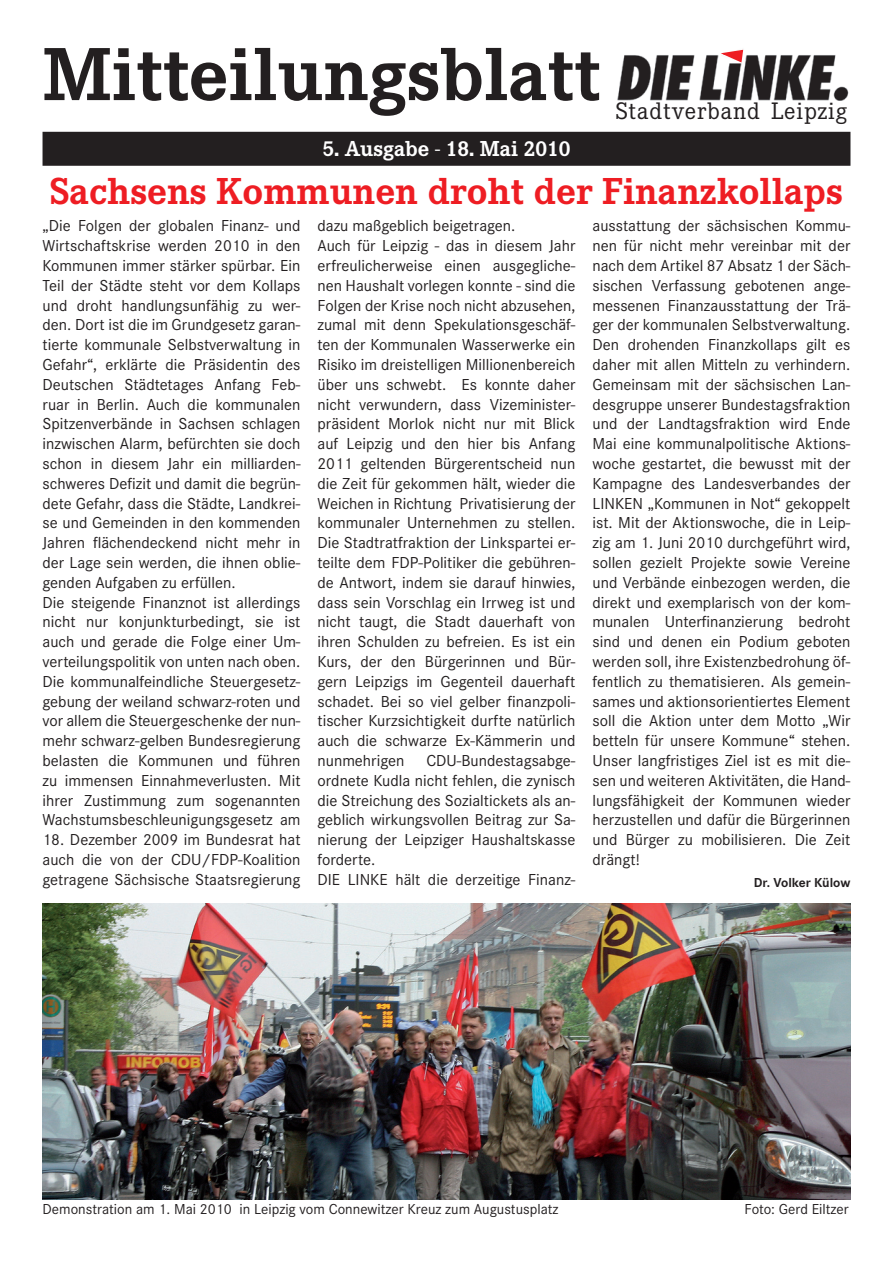
<style>
.page{position:relative;width:893px;height:1263px;background:#fff}
.page>*{position:absolute;margin:0;border:0;box-sizing:border-box;transform-origin:0 0}
.t1{font:700 78px "Corporate E";color:#231f20}
.t2{font:700 39px "Corporate E";color:#ee1d23}
.t3{font:24.75px "Corporate E";letter-spacing:.035em;color:#231f20}
.t4{font:700 22.5px "Corporate E";color:#fff}
.t5{font:16.5px/19.8px "Corporate S";color:#231f20}
.t6{font:15px "Corporate S";color:#231f20}
.t7{font:700 13.5px "Corporate S";color:#231f20}
</style>
<div class="page">
<img style="left:617px;top:55px;width:232px;height:46px">
<div style="left:43px;top:133px;width:807px;height:32px;background:#231f20"></div>
<div style="left:43px;top:132px;width:807px;height:34px;border:2px solid #231f20"></div>
<svg style="left:721px;top:49px;width:23px;height:15px"></svg>
<img style="left:43px;top:903px;width:807px;height:296px">
<h1 class="t1" style="left:43px;top:30px;width:560px">Mitteilungsblatt</h1>
<h3 class="t4" style="left:322px;top:135px;width:250px">5. Ausgabe - 18. Mai 2010</h3>
<h3 class="t3" style="left:616px;top:98px;width:233px">Stadtverband Leipzig</h3>
<h2 class="t2" style="left:50px;top:169px;width:794px">Sachsens Kommunen droht der Finanzkollaps</h2>
<p class="t5" style="left:317px;top:216px;width:259px">dazu maßgeblich beigetragen.<br>Auch für Leipzig - das in diesem Jahr erfreulicherweise einen ausgegliche&shy;nen Haushalt vorlegen konnte - sind die Folgen der Krise noch nicht abzusehen, zumal mit denn Spekulationsgeschäf&shy;ten der Kommunalen Wasserwerke ein Risiko im dreistelligen Millionenbereich über uns schwebt. Es konnte daher nicht verwundern, dass Vizeminister&shy;präsident Morlok nicht nur mit Blick auf Leipzig und den hier bis Anfang 2011 geltenden Bürgerentscheid nun die Zeit für gekommen hält, wieder die Weichen in Richtung Privatisierung der kommunaler Unternehmen zu stellen.<br>Die Stadtratfraktion der Linkspartei er&shy;teilte dem FDP-Politiker die gebühren&shy;de Antwort, indem sie darauf hinwies, dass sein Vorschlag ein Irrweg ist und nicht taugt, die Stadt dauerhaft von ihren Schulden zu befreien. Es ist ein Kurs, der den Bürgerinnen und Bür&shy;gern Leipzigs im Gegenteil dauerhaft schadet. Bei so viel gelber finanzpoli&shy;tischer Kurzsichtigkeit durfte natürlich auch die schwarze Ex-Kämmerin und nunmehrigen</p>
<p class="t5" style="left:43px;top:216px;width:259px">„Die Folgen der globalen Finanz- und Wirtschaftskrise werden 2010 in den Kommunen immer stärker spürbar. Ein Teil der Städte steht vor dem Kollaps und droht handlungsunfähig zu wer&shy;den. Dort ist die im Grundgesetz garan&shy;tierte kommunale Selbstverwaltung in Gefahr“, erklärte die Präsidentin des Deutschen Städtetages Anfang Feb&shy;ruar in Berlin. Auch die kommunalen Spitzenverbände in Sachsen schlagen inzwischen Alarm, befürchten sie doch schon in diesem Jahr ein milliarden&shy;schweres Defizit und damit die begrün&shy;dete Gefahr, dass die Städte, Landkrei&shy;se und Gemeinden in den kommenden Jahren flächendeckend nicht mehr in der Lage sein werden, die ihnen oblie&shy;genden Aufgaben zu erfüllen.<br>Die steigende Finanznot ist allerdings nicht nur konjunkturbedingt, sie ist auch und gerade die Folge einer Um&shy;verteilungspolitik von unten nach oben.<br>Die kommunalfeindliche Steuergesetz&shy;gebung der weiland schwarz-roten und vor allem die Steuergeschenke der nun&shy;mehr schwarz-gelben Bundesregierung belasten die Kommunen und führen zu immensen Einnahmeverlusten. Mit ihrer Zustimmung zum sogenannten Wachstumsbeschleunigungsgesetz am</p>
<p class="t5" style="left:43px;top:830px;width:259px;text-align:justify">18. Dezember 2009 im Bundesrat hat auch die von der CDU/FDP-Koalition getragene Sächsische Staatsregierung</p>
<p class="t5" style="left:592px;top:216px;width:259px;text-align:justify">ausstattung der sächsischen Kommu&shy;nen für nicht mehr vereinbar mit der nach dem Artikel 87 Absatz 1 der Säch&shy;sischen Verfassung gebotenen ange&shy;messenen Finanzausstattung der Trä&shy;ger der kommunalen Selbstverwaltung.<br>Den drohenden Finanzkollaps gilt es daher mit allen Mitteln zu verhindern.<br>Gemeinsam mit der sächsischen Lan&shy;desgruppe unserer Bundestagsfraktion und der Landtagsfraktion wird Ende Mai eine kommunalpolitische Aktions&shy;woche gestartet, die bewusst mit der Kampagne des Landesverbandes der LINKEN „Kommunen in Not“ gekoppelt ist. Mit der Aktionswoche, die in Leip&shy;zig am 1. Juni 2010 durchgeführt wird, sollen gezielt Projekte sowie Vereine und Verbände einbezogen werden, die direkt und exemplarisch von der kom&shy;munalen Unterfinanzierung bedroht sind und denen ein Podium geboten werden soll, ihre Existenzbedrohung öf&shy;fentlich zu thematisieren. Als gemein&shy;sames und aktionsorientiertes Element soll die Aktion unter dem Motto „Wir betteln für unsere Kommune“ stehen.<br>Unser langfristiges Ziel ist es mit die&shy;sen und weiteren Aktivitäten, die Hand&shy;lungsfähigkeit der Kommunen wieder herzustellen und dafür die Bürgerinnen und Bürger zu mobilisieren. Die Zeit drängt!</p>
<p class="t7" style="left:754px;top:874px;width:98px">Dr. Volker Külow</p>
<p class="t5" style="left:317px;top:751px;width:259px;text-indent:109px">CDU-Bundestagsabge&shy;ordnete Kudla nicht fehlen, die zynisch die Streichung des Sozialtickets als an&shy;geblich wirkungsvollen Beitrag zur Sa&shy;nierung der Leipziger Haushaltskasse forderte.<br>DIE LINKE hält die derzeitige Finanz-</p>
<p class="t6" style="left:43px;top:1201px;width:517px">Demonstration am 1. Mai 2010 in Leipzig vom Connewitzer Kreuz zum Augustusplatz</p>
<p class="t6" style="left:745px;top:1201px;width:106px">Foto: Gerd Eiltzer</p>
</div>
